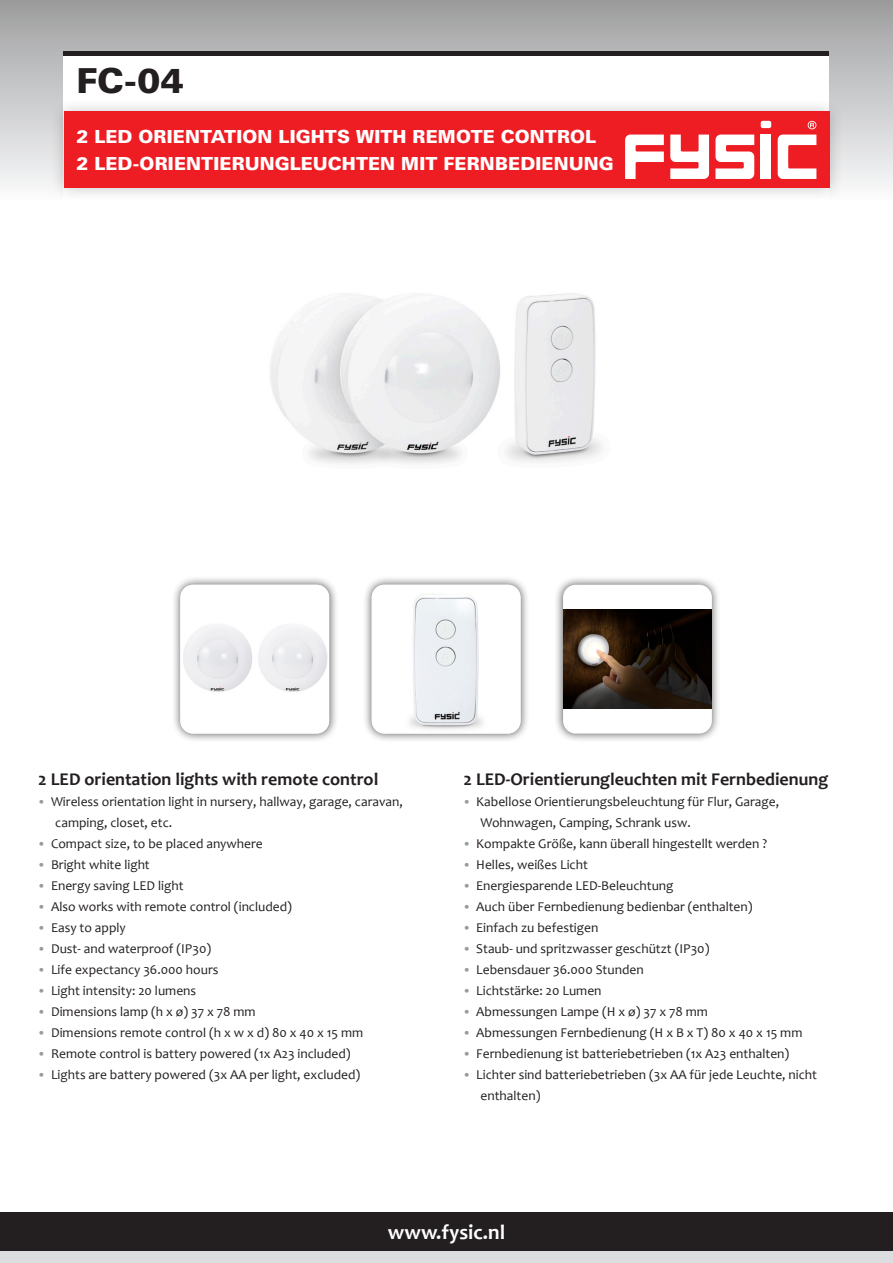
<style>
.page{position:relative;width:893px;height:1263px;background:#fff}
.page>*{position:absolute;margin:0;border:0;box-sizing:border-box;transform-origin:0 0}
.t1{font:900 34.5px "Univers LT Std";color:#231f20}
._03_Babycare_Basis_B{font:700 21px "Candara";color:#fff}
.t2{font:900 18px "Univers LT Std";letter-spacing:.005em;color:#fff}
._03_Babycare_Basis_B-2{font:700 18px "Candara";color:#231f20}
.t3{font:13.5px/21px "Candara";color:#231f20}
.s1{font-family:"Calibri";font-weight:300;color:#959ca1}
</style>
<div class="page">
<div style="left:0;top:1242px;width:893px;height:21px;background:#dcdddf"></div>
<div style="left:0;top:0;width:893px;height:200px;background:linear-gradient(to bottom,#9c9d9e,#fafbfc)"></div>
<div style="left:64px;top:51px;width:765px;height:502px;background:#fff"></div>
<img style="left:270px;top:293px;width:332px;height:171px">
<hr style="left:64px;top:51px;width:765px;height:4px;background:#231f20">
<div style="left:49px;top:97px;width:795px;height:106px;background:#231f20;opacity:.25"></div>
<div style="left:64px;top:112px;width:766px;height:76px;background:#ee1d23"></div>
<div style="left:171px;top:576px;width:167px;height:167px;background:#231f20;opacity:.75"></div>
<img style="left:180px;top:585px;width:149px;height:148px">
<div style="left:363px;top:576px;width:167px;height:167px;background:#231f20;opacity:.75"></div>
<img style="left:372px;top:585px;width:148px;height:148px">
<div style="left:554px;top:576px;width:167px;height:167px;background:#231f20;opacity:.75"></div>
<div style="left:563px;top:585px;width:149px;height:148px;background:#fff;border-radius:13px"></div>
<img style="left:563px;top:609px;width:149px;height:100px">
<svg style="left:808px;top:121px;width:8px;height:8px"></svg>
<div style="left:761px;top:121px;width:10px;height:7px;background:#fff;border-radius:2px"></div>
<svg style="left:778px;top:135px;width:38px;height:44px"></svg>
<svg style="left:715px;top:135px;width:39px;height:44px"></svg>
<svg style="left:625px;top:135px;width:39px;height:44px"></svg>
<div style="left:761px;top:135px;width:10px;height:44px;background:#fff"></div>
<svg style="left:670px;top:135px;width:39px;height:44px"></svg>
<div style="left:0;top:1212px;width:893px;height:38px;background:#231f20"></div>
<p class="t1" style="left:77px;top:59px;width:109px">FC-04</p>
<p class="t2" style="left:76px;top:125px;width:521px">2 LED ORIENTATION LIGHTS WITH REMOTE CONTROL</p>
<p class="t2" style="left:76px;top:152px;width:539px">2 LED-ORIENTIERUNGLEUCHTEN MIT FERNBEDIENUNG</p>
<p class="_03_Babycare_Basis_B-2" style="left:38px;top:768px;width:342px">2 LED orientation lights with remote control</p>
<p class="t3" style="left:55px;top:791px;width:349px;text-indent:-17px"><span class="s1">•</span> Wireless orientation light in nursery, hallway, garage, caravan, camping, closet, etc.</p>
<p class="t3" style="left:38px;top:833px;width:226px"><span class="s1">•</span> Compact size, to be placed anywhere</p>
<p class="t3" style="left:38px;top:854px;width:113px"><span class="s1">•</span> Bright white light</p>
<p class="t3" style="left:38px;top:875px;width:147px"><span class="s1">•</span> Energy saving LED light</p>
<p class="t3" style="left:38px;top:896px;width:255px"><span class="s1">•</span> Also works with remote control (included)</p>
<p class="t3" style="left:38px;top:917px;width:89px"><span class="s1">•</span> Easy to apply</p>
<p class="t3" style="left:38px;top:938px;width:174px"><span class="s1">•</span> Dust- and waterproof (IP30)</p>
<p class="t3" style="left:38px;top:959px;width:182px"><span class="s1">•</span> Life expectancy 36.000 hours</p>
<p class="t3" style="left:38px;top:980px;width:159px"><span class="s1">•</span> Light intensity: 20 lumens</p>
<p class="t3" style="left:38px;top:1001px;width:219px"><span class="s1">•</span> Dimensions lamp (h x ø) 37 x 78 mm</p>
<p class="t3" style="left:38px;top:1022px;width:326px"><span class="s1">•</span> Dimensions remote control (h x w x d) 80 x 40 x 15 mm</p>
<p class="t3" style="left:38px;top:1043px;width:314px"><span class="s1">•</span> Remote control is battery powered (1x A23 included)</p>
<p class="t3" style="left:38px;top:1064px;width:324px"><span class="s1">•</span> Lights are battery powered (3x AA per light, excluded)</p>
<p class="_03_Babycare_Basis_B-2" style="left:463px;top:768px;width:366px">2 LED-Orientierungleuchten mit Fernbedienung</p>
<p class="t3" style="left:480px;top:791px;width:300px;text-indent:-17px"><span class="s1">•</span> Kabellose Orientierungsbeleuchtung für Flur, Garage,<br>Wohnwagen, Camping, Schrank usw.</p>
<p class="t3" style="left:463px;top:833px;width:305px"><span class="s1">•</span> Kompakte Größe, kann überall hingestellt werden ?</p>
<p class="t3" style="left:463px;top:854px;width:126px"><span class="s1">•</span> Helles, weißes Licht</p>
<p class="t3" style="left:463px;top:875px;width:211px"><span class="s1">•</span> Energiesparende LED-Beleuchtung</p>
<p class="t3" style="left:463px;top:896px;width:291px"><span class="s1">•</span> Auch über Fernbedienung bedienbar (enthalten)</p>
<p class="t3" style="left:463px;top:917px;width:136px"><span class="s1">•</span> Einfach zu befestigen</p>
<p class="t3" style="left:463px;top:938px;width:247px"><span class="s1">•</span> Staub- und spritzwasser geschützt (IP30)</p>
<p class="t3" style="left:463px;top:959px;width:182px"><span class="s1">•</span> Lebensdauer 36.000 Stunden</p>
<p class="t3" style="left:463px;top:980px;width:140px"><span class="s1">•</span> Lichtstärke: 20 Lumen</p>
<p class="t3" style="left:463px;top:1001px;width:246px"><span class="s1">•</span> Abmessungen Lampe (H x ø) 37 x 78 mm</p>
<p class="t3" style="left:463px;top:1022px;width:340px"><span class="s1">•</span> Abmessungen Fernbedienung (H x B x T) 80 x 40 x 15 mm</p>
<p class="t3" style="left:463px;top:1043px;width:327px"><span class="s1">•</span> Fernbedienung ist batteriebetrieben (1x A23 enthalten)</p>
<p class="t3" style="left:480px;top:1064px;width:338px;text-indent:-17px"><span class="s1">•</span> Lichter sind batteriebetrieben (3x AA für jede Leuchte, nicht enthalten)</p>
<p class="_03_Babycare_Basis_B" style="left:388px;top:1219px;width:119px">www.fysic.nl</p>
</div>
